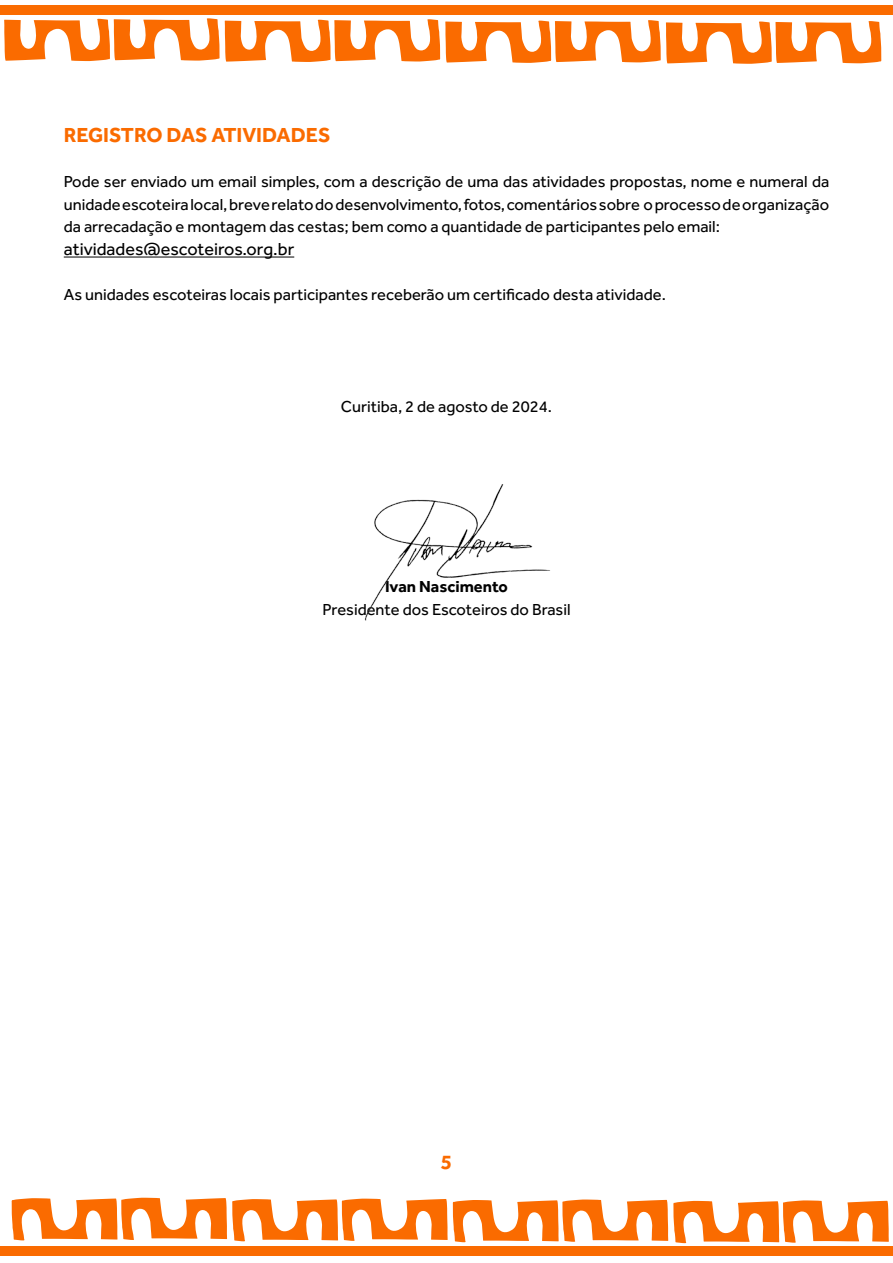
<style>
.page{position:relative;width:893px;height:1263px;background:#fff}
.page>*{position:absolute;margin:0;border:0;box-sizing:border-box;transform-origin:0 0}
.t1{font:700 21px "Effra";color:#fa6b00}
.t2{font:18px "Effra";color:#000}
.t3{font:16.5px/22.5px "Effra";color:#000;text-align:justify}
.t4{font:700 16.5px "Effra";color:#000}
</style>
<div class="page">
<hr style="left:64px;top:257px;width:230px;height:1px;background:#000">
<img style="left:364px;top:484px;width:186px;height:137px">
<svg style="left:12px;top:1198px;width:877px;height:45px"></svg>
<div style="left:0;top:1247px;width:893px;height:9px;background:#fa6b00"></div>
<svg style="left:4px;top:18px;width:877px;height:46px"></svg>
<div style="left:0;top:6px;width:893px;height:9px;background:#fa6b00"></div>
<p class="t1" style="left:64px;top:122px;width:268px">REGISTRO DAS ATIVIDADES</p>
<p class="t3" style="left:64px;top:170px;width:767px">Pode ser enviado um email simples, com a descrição de uma das atividades propostas, nome e numeral da unidade escoteira local, breve relato do desenvolvimento, fotos, comentários sobre o processo de organização da arrecadação e montagem das cestas; bem como a quantidade de participantes pelo email:</p>
<p class="t2" style="left:64px;top:238px;width:232px">atividades@escoteiros.org.br</p>
<p class="t3" style="left:64px;top:283px;width:604px">As unidades escoteiras locais participantes receberão um certificado desta atividade.</p>
<p class="t3" style="left:341px;top:395px;width:212px">Curitiba, 2 de agosto de 2024.</p>
<p class="t4" style="left:385px;top:577px;width:124px">Ivan Nascimento</p>
<p class="t3" style="left:322px;top:598px;width:250px">Presidente dos Escoteiros do Brasil</p>
<p class="t1" style="left:441px;top:1149px;width:13px">5</p>
</div>
